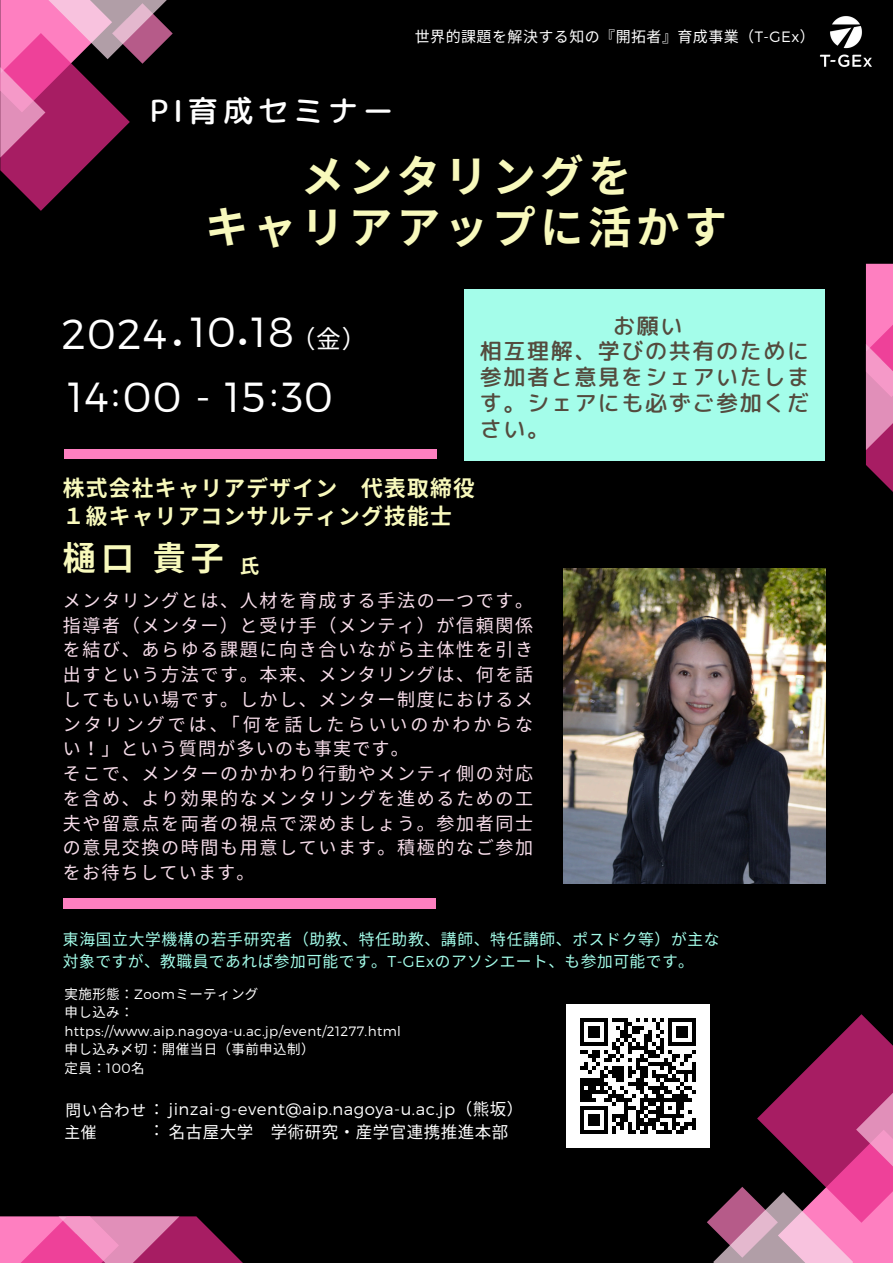
<style>
.page{position:relative;width:893px;height:1263px;background:#000}
.page>*{position:absolute;margin:0;border:0;box-sizing:border-box;transform-origin:0 0}
.t1{font:700 43.5px/51.2px "Noto Sans CJ Ksc";letter-spacing:.1em;color:#f8f9bc;text-align:center}
.t2{font:300 42px "Montserrat";letter-spacing:.03em;color:#fff}
.t3{font:42px "Noto Sans CJ Ksc";color:#fff}
.t4{font:700 33px "Noto Sans CJ Ksc";color:#f8f9bc}
.t5{font:30.22px "rounded mplus 1 p medium";letter-spacing:.16em;color:#fff}
.t6{font:24.75px "Noto Sans CJ Ksc";color:#fff}
.t7{font:22.12px/25.9px "rounded mplus 1 p medium";letter-spacing:.07em;color:#544b3e}
.t8{font:700 21.75px/27.6px "Noto Sans CJ Ksc";letter-spacing:.055em;color:#f8f9bc}
.t9{font:700 19.5px "Noto Sans CJ Ksc";color:#f8f9bc}
.t10{font:18px/24.8px "Noto Sans CJ Ksc";letter-spacing:.09em;color:#f7ddea;text-align:justify}
.t11{font:300 16.5px "Montserrat";letter-spacing:.03em;color:#fff}
.t12{font:16.5px "Noto Sans CJ Ksc";color:#fff}
.t13{font:15.75px/21.9px "Noto Sans CJ Ksc";letter-spacing:.03em;color:#a4fdea}
.t14{font:15.75px "Noto Sans CJ Ksc";letter-spacing:.03em;color:#fff}
.t15{font:15px "Noto Sans CJ Ksc";letter-spacing:.03em;color:#fff}
.t16{font:300 13.5px "Montserrat";letter-spacing:.03em;color:#fff}
.t17{font:13.5px "Noto Sans CJ Ksc";letter-spacing:.03em;color:#fff}
.s1{font-family:"Montserrat";font-weight:300}
.s2{font-family:"Noto Sans CJ Ksc";font-weight:400;font-size:15.75px}
.s3{font-family:"Noto Sans CJ Ksc";font-weight:400}
</style>
<div class="page">
<div style="left:63px;top:898px;width:372px;height:10px;background:#fe7fc0"></div>
<div style="left:65px;top:449px;width:372px;height:10px;background:#fe7fc0"></div>
<img style="left:820px;top:16px;width:52px;height:51px">
<div style="left:465px;top:289px;width:360px;height:172px;background:#a4fdea"></div>
<svg style="left:707px;top:1014px;width:186px;height:249px"></svg>
<svg style="left:0;top:0;width:173px;height:211px"></svg>
<svg style="left:866px;top:264px;width:27px;height:228px;background:#d5669f"></svg>
<svg style="left:0;top:1216px;width:243px;height:47px;background:#c4548d"></svg>
<img style="left:564px;top:568px;width:261px;height:316px">
<img style="left:566px;top:1004px;width:143px;height:143px">
<p class="t5" style="left:150px;top:89px;width:245px">PI育成セミナー</p>
<p class="t15" style="left:415px;top:25px;width:401px">世界的課題を解決する知の『開拓者』育成事業（<span class="s1">T-GEx</span>）</p>
<p class="t1" style="left:205px;top:148px;width:523px">メンタリングを<br>キャリアアップに活かす</p>
<p class="t2" style="left:62px;top:307px;width:107px">2024</p>
<p class="t3" style="left:168px;top:298px;width:43px">．</p>
<p class="t2" style="left:190px;top:305px;width:105px">10 18</p>
<p class="t3" style="left:233px;top:296px;width:43px">．</p>
<p class="t6" style="left:291px;top:319px;width:77px">（金）</p>
<p class="t2" style="left:68px;top:370px;width:267px">14 00 - 15 30</p>
<p class="t2" style="left:111px;top:364px;width:10px">:</p>
<p class="t2" style="left:270px;top:364px;width:10px">:</p>
<p class="t7" style="left:480px;top:312px;width:331px;text-indent:133px">お願い<br>相互理解、学びの共有のために参加者と意見をシェアいたします。シェアにも必ずご参加ください。</p>
<p class="t8" style="left:63px;top:473px;width:412px">株式会社キャリアデザイン 代表取締役<br>１級キャリアコンサルティング技能士</p>
<p class="t4" style="left:63px;top:532px;width:160px">樋口 貴子</p>
<p class="t9" style="left:240px;top:550px;width:19px">氏</p>
<h3 class="t10" style="left:63px;top:587px;width:472px">メンタリングとは、人材を育成する手法の一つです。指導者（メンター）と受け手（メンティ）が信頼関係を結び、あらゆる課題に向き合いながら主体性を引き出すという方法です。本来、メンタリングは、何を話してもいい場です。しかし、メンター制度におけるメンタリングでは、「何を話したらいいのかわからない！ 」という質問が多いのも事実です。</h3>
<p class="t10" style="left:63px;top:760px;width:471px">そこで、メンターのかかわり行動やメンティ側の対応を含め、より効果的なメンタリングを進めるための工夫や留意点を両者の視点で深めましょう。参加者同士の意見交換の時間も用意しています。積極的なご参加をお待ちしています。</p>
<p class="t13" style="left:63px;top:928px;width:658px">東海国立大学機構の若手研究者（助教、特任助教、講師、特任講師、ポスドク等）が主な対象ですが、教職員であれば参加可能です。<span class="s1">T-GEx</span>のアソシエート、も参加可能です。</p>
<p class="t17" style="left:65px;top:983px;width:195px">実施形態： <span class="s1">Zoom</span>ミーティング</p>
<p class="t17" style="left:65px;top:1001px;width:59px">申し込み：</p>
<p class="t16" style="left:65px;top:1022px;width:338px">https://www.aip.nagoya-u.ac.jp/event/21277.html</p>
<h3 class="t17" style="left:65px;top:1039px;width:251px">申し込み〆切： 開催当日（事前申込制）</h3>
<h1 class="t17" style="left:65px;top:1057px;width:79px">定員： <span class="s1">100</span>名</h1>
<p class="t11" style="left:153px;top:1098px;width:372px"><span class="s2">：</span>jinzai-g-event@aip.nagoya-u.ac.jp<span class="s3">（熊坂）</span></p>
<p class="t12" style="left:169px;top:1119px;width:339px">名古屋大学 学術研究・産学官連携推進本部</p>
<p class="t14" style="left:66px;top:1098px;width:82px">問い合わせ</p>
<h2 class="t14" style="left:65px;top:1120px;width:32px">主催</h2>
<p class="t14" style="left:153px;top:1117px;width:17px">：</p>
</div>
